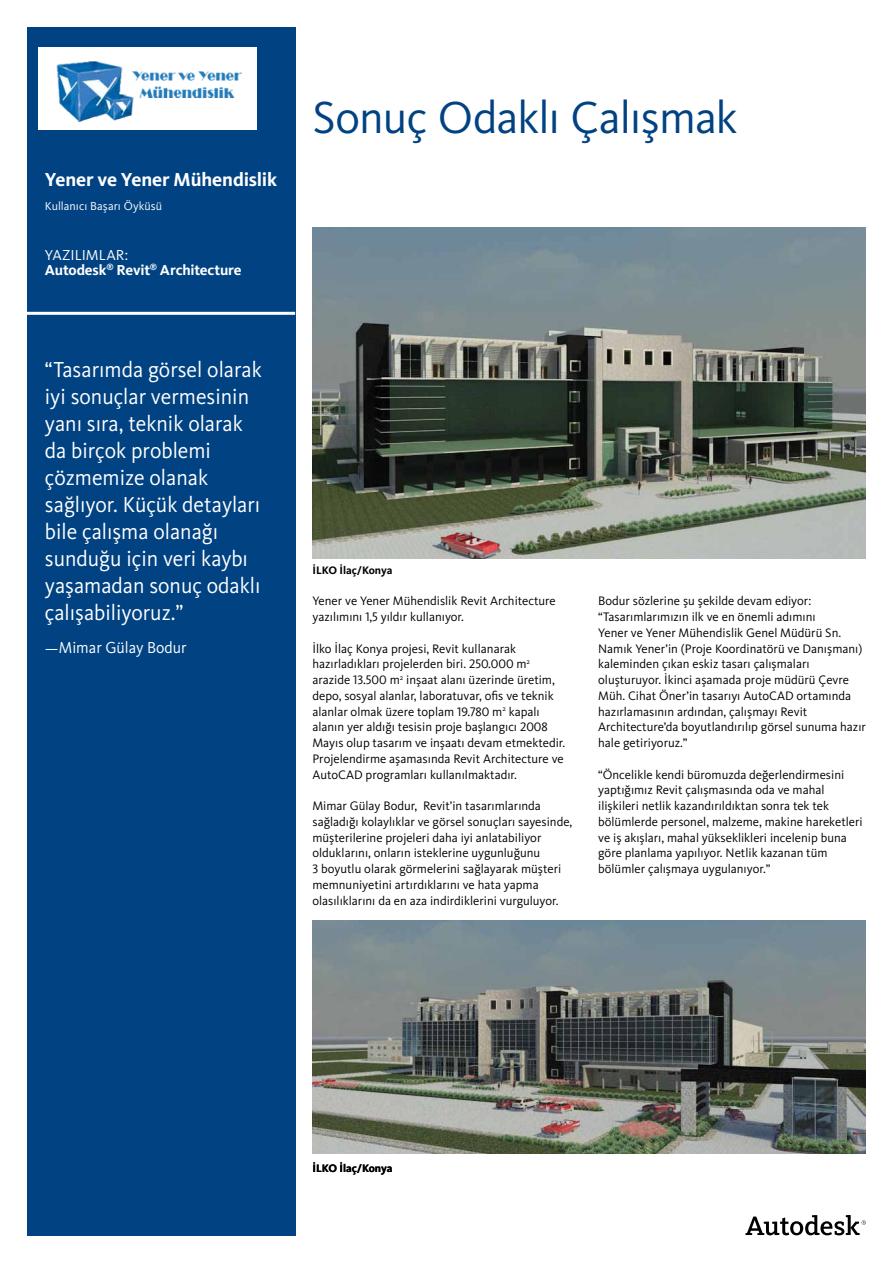
<style>
.page{position:relative;width:893px;height:1263px;background:#fff}
.page>*{position:absolute;margin:0;border:0;box-sizing:border-box;transform-origin:0 0}
.t1{font:46.5px "Kievit Pro";letter-spacing:-.02em;color:#004282}
.t2{font:22.5px/27px "Kievit Pro";color:#fff;scale:.96 1}
.t3{font:700 19.5px "Kievit Pro";letter-spacing:-.005em;color:#fff}
.t4{font:16.5px "Kievit Pro";color:#fff}
.t5{font:700 15px/15.8px "Kievit Pro";letter-spacing:-.015em;color:#fff}
.t6{font:12.75px/15.8px "Kievit Pro";color:#000}
.t7{font:12px "Kievit Pro";letter-spacing:.005em;color:#fff}
.t8{font:700 11.25px "Kievit Pro";color:#000}
.s1{font-weight:400}
.s2{font-family:"Kievit CE Regular SC"}
</style>
<div class="page">
<div style="left:27px;top:27px;width:268px;height:1209px;background:#004282"></div>
<hr style="left:27px;top:312px;width:268px;height:3px;background:#fff">
<svg style="left:745px;top:1215px;width:121px;height:20px"></svg>
<div style="left:38px;top:47px;width:218px;height:83px;background:#fff"></div>
<img style="left:56px;top:61px;width:186px;height:61px">
<img style="left:312px;top:227px;width:554px;height:331px">
<img style="left:312px;top:920px;width:554px;height:234px">
<h3 class="t3" style="left:45px;top:167px;width:234px">Yener ve Yener Mühendislik</h3>
<p class="t7" style="left:45px;top:199px;width:119px">Kullanıcı Başarı Öyküsü</p>
<p class="t5" style="left:45px;top:246px;width:198px"><span class="s1">YAZILIMLAR:<br></span>Autodesk<sup>®</sup> Revit<sup>®</sup> Architecture</p>
<h2 class="t2" style="left:45px;top:355px;width:227px">“Tasarımda görsel olarak iyi sonuçlar vermesinin yanı sıra, teknik olarak da birçok problemi çözmemize olanak sağlıyor. Küçük detayları bile çalışma olanağı sunduğu için veri kaybı yaşamadan sonuç odaklı çalışabiliyoruz.”</h2>
<p class="t4" style="left:45px;top:637px;width:143px">—Mimar Gülay Bodur</p>
<h1 class="t1" style="left:312px;top:89px;width:427px">Sonuç Odaklı Çalışmak</h1>
<p class="t8" style="left:312px;top:563px;width:82px">İLKO İlaç/Konya</p>
<p class="t6" style="left:312px;top:593px;width:245px">Yener ve Yener Mühendislik Revit Architecture yazılımını <span class="s2">1,5</span> yıldır kullanıyor.</p>
<p class="t6" style="left:312px;top:640px;width:254px">İlko İlaç Konya projesi, Revit kullanarak hazırladıkları projelerden biri. <span class="s2">250.000</span> m<sup>2 </sup>arazide <span class="s2">13.500</span> m<sup>2</sup> inşaat alanı üzerinde üretim, depo, sosyal alanlar, laboratuvar, ofis ve teknik alanlar olmak üzere toplam <span class="s2">19.780</span> m<sup>2</sup> kapalı alanın yer aldığı tesisin proje başlangıcı <span class="s2">2008<br></span>Mayıs olup tasarım ve inşaatı devam etmektedir.<br>Projelendirme aşamasında Revit Architecture ve AutoCAD programları kullanılmaktadır.</p>
<p class="t6" style="left:312px;top:798px;width:261px">Mimar Gülay Bodur, Revit’in tasarımlarında sağladığı kolaylıklar ve görsel sonuçları sayesinde, müşterilerine projeleri daha iyi anlatabiliyor olduklarını, onların isteklerine uygunluğunu<br><span class="s2">3</span> boyutlu olarak görmelerini sağlayarak müşteri memnuniyetini artırdıklarını ve hata yapma olasılıklarını da en aza indirdiklerini vurguluyor.</p>
<p class="t6" style="left:598px;top:593px;width:269px">Bodur sözlerine şu şekilde devam ediyor: “Tasarımlarımızın ilk ve en önemli adımını<br>Yener ve Yener Mühendislik Genel Müdürü Sn.<br>Namık Yener’in (Proje Koordinatörü ve Danışmanı) kaleminden çıkan eskiz tasarı çalışmaları oluşturuyor. İkinci aşamada proje müdürü Çevre Müh. Cihat Öner’in tasarıyı AutoCAD ortamında hazırlamasının ardından, çalışmayı Revit Architecture’da boyutlandırılıp görsel sunuma hazır hale getiriyoruz.”</p>
<p class="t6" style="left:598px;top:766px;width:266px">“Öncelikle kendi büromuzda değerlendirmesini yaptığımız Revit çalışmasında oda ve mahal ilişkileri netlik kazandırıldıktan sonra tek tek bölümlerde personel, malzeme, makine hareketleri ve iş akışları, mahal yükseklikleri incelenip buna göre planlama yapılıyor. Netlik kazanan tüm bölümler çalışmaya uygulanıyor.”</p>
<p class="t8" style="left:312px;top:1162px;width:82px">İLKO İlaç/Konya</p>
</div>
